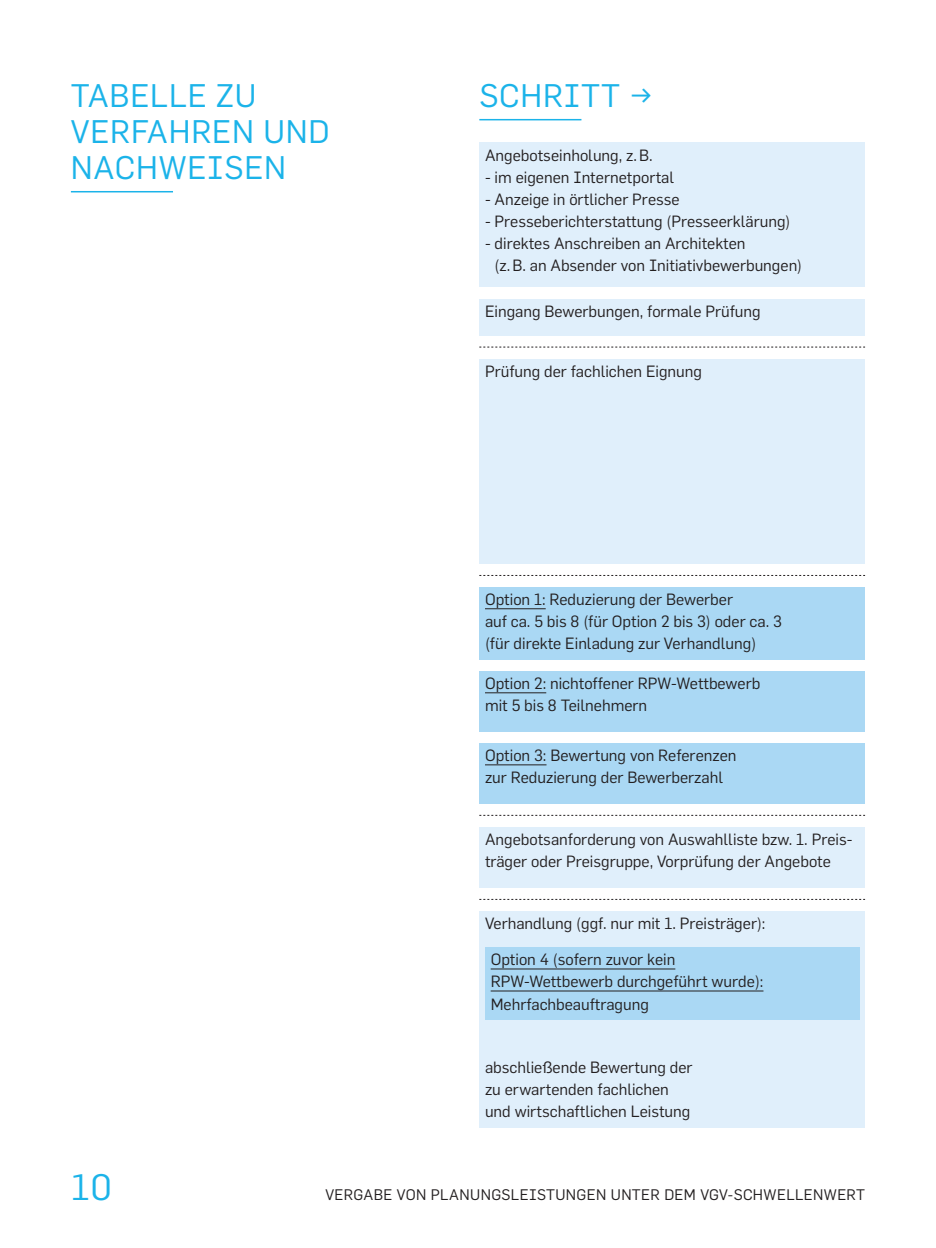
<style>
.page{position:relative;width:936px;height:1248px;background:#fff}
.page>*{position:absolute;margin:0;border:0;box-sizing:border-box;transform-origin:0 0}
.t1{font:36px "Flama";color:#1bb3e9}
.Headline_-_16_pt{font:32px/36px "Flama";letter-spacing:.025em;color:#1bb3e9}
.Grafik_-_8_pt{font:16px/22px "Flama";color:#231f20}
.t2{font:15px "Flama";letter-spacing:.025em;color:#231f20}
</style>
<div class="page">
<hr style="left:479px;top:119px;width:102px;height:1px;background:#1bb3e9">
<hr style="left:71px;top:191px;width:102px;height:1px;background:#1bb3e9">
<div style="left:479px;top:143px;width:386px;height:144px;background:#e0effb"></div>
<div style="left:479px;top:299px;width:386px;height:36px;background:#e0effb"></div>
<div style="left:479px;top:359px;width:386px;height:204px;background:#e0effb"></div>
<div style="left:479px;top:587px;width:386px;height:72px;background:#aad8f4"></div>
<hr style="left:485px;top:608px;width:60px;height:1px;background:#231f20">
<div style="left:479px;top:671px;width:386px;height:60px;background:#aad8f4"></div>
<hr style="left:485px;top:692px;width:61px;height:1px;background:#231f20">
<div style="left:479px;top:743px;width:386px;height:60px;background:#aad8f4"></div>
<hr style="left:485px;top:764px;width:61px;height:1px;background:#231f20">
<div style="left:479px;top:827px;width:386px;height:60px;background:#e0effb"></div>
<div style="left:479px;top:911px;width:386px;height:216px;background:#e0effb"></div>
<div style="left:485px;top:947px;width:374px;height:72px;background:#aad8f4"></div>
<hr style="left:490px;top:968px;width:185px;height:1px;background:#231f20">
<hr style="left:490px;top:990px;width:273px;height:1px;background:#231f20">
<svg style="left:479px;top:815px;width:386px;height:1px"></svg>
<svg style="left:479px;top:899px;width:386px;height:1px"></svg>
<svg style="left:479px;top:575px;width:386px;height:1px"></svg>
<svg style="left:479px;top:347px;width:386px;height:1px"></svg>
<p class="Headline_-_16_pt" style="left:71px;top:76px;width:187px">TABELLE ZU</p>
<p class="Headline_-_16_pt" style="left:479px;top:76px;width:175px">SCHRITT →</p>
<p class="Headline_-_16_pt" style="left:71px;top:112px;width:260px">VERFAHREN UND<br>NACHWEISEN</p>
<p class="Grafik_-_8_pt" style="left:485px;top:143px;width:169px">Angebotseinholung, z.B.</p>
<p class="Grafik_-_8_pt" style="left:485px;top:165px;width:191px">- im eigenen Internetportal</p>
<p class="Grafik_-_8_pt" style="left:485px;top:187px;width:196px">- Anzeige in örtlicher Presse</p>
<p class="Grafik_-_8_pt" style="left:485px;top:209px;width:307px">- Presseberichterstattung (Presseerklärung)</p>
<p class="Grafik_-_8_pt" style="left:494px;top:231px;width:309px;text-indent:-10px">- direktes Anschreiben an Architekten<br>(z.B. an Absender von Initiativbewerbungen)</p>
<p class="Grafik_-_8_pt" style="left:485px;top:299px;width:277px">Eingang Bewerbungen, formale Prüfung</p>
<p class="Grafik_-_8_pt" style="left:485px;top:359px;width:218px">Prüfung der fachlichen Eignung</p>
<p class="Grafik_-_8_pt" style="left:485px;top:587px;width:298px">Option 1: Reduzierung der Bewerber<br>auf ca. 5 bis 8 (für Option 2 bis 3) oder ca. 3 (für direkte Einladung zur Verhandlung)</p>
<p class="Grafik_-_8_pt" style="left:485px;top:671px;width:277px">Option 2: nichtoffener RPW-Wettbewerb mit 5 bis 8 Teilnehmern</p>
<p class="Grafik_-_8_pt" style="left:485px;top:743px;width:253px">Option 3: Bewertung von Referenzen zur Reduzierung der Bewerberzahl</p>
<p class="Grafik_-_8_pt" style="left:485px;top:827px;width:369px">Angebotsanforderung von Auswahlliste bzw. 1. Preis&shy;träger oder Preisgruppe, Vorprüfung der Angebote</p>
<p class="Grafik_-_8_pt" style="left:485px;top:911px;width:282px">Verhandlung (ggf. nur mit 1. Preisträger):</p>
<p class="Grafik_-_8_pt" style="left:490px;top:947px;width:274px">Option 4 (sofern zuvor kein<br>RPW-Wettbewerb durchgeführt wurde):</p>
<p class="Grafik_-_8_pt" style="left:490px;top:991px;width:160px">Mehrfachbeauftragung</p>
<h1 class="t1" style="left:71px;top:1161px;width:42px">10</h1>
<p class="Grafik_-_8_pt" style="left:485px;top:1054px;width:209px">abschließende Bewertung der zu erwartenden fachlichen und wirtschaftlichen Leistung</p>
<p class="t2" style="left:325px;top:1183px;width:541px">VERGABE VON PLANUNGSLEISTUNGEN UNTER DEM VGV-SCHWELLENWERT</p>
</div>
